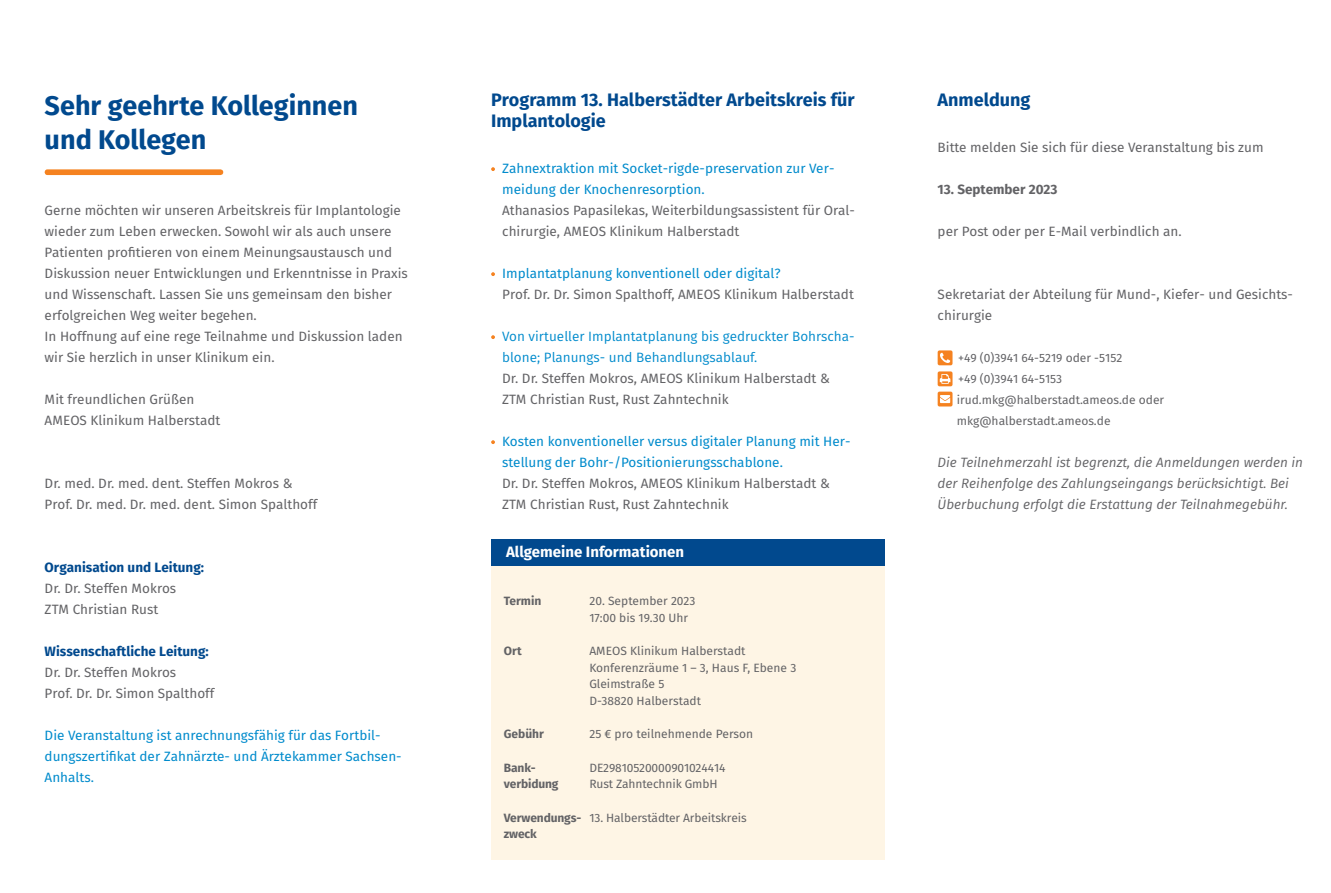
<style>
.page{position:relative;width:1331px;height:893px;background:#fff}
.page>*{position:absolute;margin:0;border:0;box-sizing:border-box;transform-origin:0 0}
.t1{font:700 27px/34.5px "Fira Sans";color:#01498e}
.t2{font:700 18px/21px "Fira Sans";color:#01498e}
.t3{font:700 15px "Fira Sans";color:#fff}
.t4{font:13.5px/21px "Fira Sans";color:#636366}
.t5{font:13.5px/21px "Fira Sans";color:#008bcc}
.t6{font:italic 13.5px/21px "Fira Sans";color:#636366}
.t7{font:13.5px/21px "Fira Sans";color:#008bcc}
.t8{font:700 13.5px "Fira Sans";color:#01498e}
.t9{font:700 13.5px "Fira Sans";color:#636366}
.t10{font:12px/16.5px "Fira Sans";color:#636366}
.t11{font:700 12px "Fira Sans";letter-spacing:-.01em;color:#636366}
.s1{font-weight:700}
</style>
<div class="page">
<svg style="left:491px;top:167px;width:4px;height:4px"></svg>
<svg style="left:491px;top:272px;width:4px;height:4px"></svg>
<svg style="left:491px;top:335px;width:4px;height:4px"></svg>
<svg style="left:491px;top:440px;width:4px;height:4px"></svg>
<div style="left:938px;top:350px;width:14px;height:15px;background:#f58220;border-radius:2px"></div>
<svg style="left:940px;top:353px;width:10px;height:10px"></svg>
<div style="left:938px;top:371px;width:14px;height:15px;background:#f58220;border-radius:2px"></div>
<svg style="left:940px;top:374px;width:10px;height:10px"></svg>
<div style="left:45px;top:169px;width:178px;height:6px;background:#f58220;border-radius:3px"></div>
<div style="left:491px;top:539px;width:393px;height:320px;background:#fef5e5"></div>
<div style="left:491px;top:539px;width:393px;height:26px;background:#01498e"></div>
<svg style="left:938px;top:392px;width:14px;height:14px"></svg>
<svg style="left:940px;top:395px;width:10px;height:8px"></svg>
<h1 class="t1" style="left:45px;top:86px;width:315px">Sehr geehrte Kolleginnen und Kollegen</h1>
<h2 class="t2" style="left:491px;top:88px;width:365px">Programm 13. Halberstädter Arbeitskreis für<br>Implantologie</h2>
<p class="t5" style="left:502px;top:158px;width:334px">Zahnextraktion mit Socket-rigde-preservation zur Ver&shy;meidung der Knochenresorption.</p>
<p class="t4" style="left:502px;top:200px;width:354px">Athanasios Papasilekas, Weiterbildungsassistent für Oral&shy;chirurgie, AMEOS Klinikum Halberstadt</p>
<p class="t5" style="left:502px;top:263px;width:280px">Implantatplanung konventionell oder digital?</p>
<p class="t4" style="left:502px;top:284px;width:353px">Prof. Dr. Dr. Simon Spalthoff, AMEOS Klinikum Halberstadt</p>
<p class="t7" style="left:502px;top:326px;width:354px">Von virtueller Implantatplanung bis gedruckter Bohrscha&shy;blone; Planungs- und Behandlungsablauf.</p>
<p class="t4" style="left:502px;top:368px;width:330px">Dr. Dr. Steffen Mokros, AMEOS Klinikum Halberstadt &amp;<br>ZTM Christian Rust, Rust Zahntechnik</p>
<p class="t5" style="left:502px;top:431px;width:350px">Kosten konventioneller versus digitaler Planung mit Her&shy;stellung der Bohr-/Positionierungsschablone.</p>
<p class="t4" style="left:502px;top:473px;width:330px">Dr. Dr. Steffen Mokros, AMEOS Klinikum Halberstadt &amp;<br>ZTM Christian Rust, Rust Zahntechnik</p>
<p class="t4" style="left:45px;top:200px;width:365px">Gerne möchten wir unseren Arbeitskreis für Implantologie wieder zum Leben erwecken. Sowohl wir als auch unsere Patienten profitieren von einem Meinungsaustausch und Diskussion neuer Entwicklungen und Erkenntnisse in Praxis und Wissenschaft. Lassen Sie uns gemeinsam den bisher erfolgreichen Weg weiter begehen.<br>In Hoffnung auf eine rege Teilnahme und Diskussion laden wir Sie herzlich in unser Klinikum ein.</p>
<p class="t4" style="left:45px;top:389px;width:177px">Mit freundlichen Grüßen<br>AMEOS Klinikum Halberstadt</p>
<p class="t4" style="left:45px;top:473px;width:274px">Dr. med. Dr. med. dent. Steffen Mokros &amp;<br>Prof. Dr. med. Dr. med. dent. Simon Spalthoff</p>
<p class="t8" style="left:45px;top:556px;width:161px">Organisation und Leitung:</p>
<p class="t4" style="left:45px;top:578px;width:133px">Dr. Dr. Steffen Mokros<br>ZTM Christian Rust</p>
<p class="t8" style="left:45px;top:640px;width:166px">Wissenschaftliche Leitung:</p>
<p class="t4" style="left:45px;top:662px;width:171px">Dr. Dr. Steffen Mokros<br>Prof. Dr. Dr. Simon Spalthoff</p>
<p class="t5" style="left:45px;top:725px;width:359px">Die Veranstaltung ist anrechnungsfähig für das Fortbil&shy;dungszertifikat der Zahnärzte- und Ärztekammer Sachsen-<br>Anhalts.</p>
<p class="t3" style="left:506px;top:540px;width:180px">Allgemeine Informationen</p>
<p class="t11" style="left:504px;top:591px;width:39px">Termin</p>
<p class="t10" style="left:589px;top:592px;width:108px">20. September 2023<br>17:00 bis 19.30 Uhr</p>
<p class="t11" style="left:504px;top:641px;width:19px">Ort</p>
<p class="t10" style="left:589px;top:642px;width:208px">AMEOS Klinikum Halberstadt<br>Konferenzräume 1 – 3, Haus F, Ebene 3<br>Gleimstraße 5<br>D-38820 Halberstadt</p>
<p class="t11" style="left:504px;top:724px;width:42px">Gebühr</p>
<p class="t10" style="left:589px;top:725px;width:165px">25 € pro teilnehmende Person</p>
<p class="t11" style="left:504px;top:757px;width:33px">Bank-</p>
<p class="t10" style="left:589px;top:759px;width:138px">DE29810520000901024414</p>
<p class="t11" style="left:504px;top:774px;width:56px">verbidung</p>
<p class="t10" style="left:589px;top:775px;width:130px">Rust Zahntechnik GmbH</p>
<p class="t10" style="left:504px;top:809px;width:244px"><span class="s1">Verwendungs-</span> 13. Halberstädter Arbeitskreis <span class="s1">zweck</span></p>
<h2 class="t2" style="left:938px;top:88px;width:94px">Anmeldung</h2>
<p class="t4" style="left:938px;top:137px;width:327px">Bitte melden Sie sich für diese Veranstaltung bis zum</p>
<p class="t9" style="left:938px;top:178px;width:121px">13. September 2023</p>
<p class="t4" style="left:938px;top:221px;width:246px">per Post oder per E-Mail verbindlich an.</p>
<p class="t4" style="left:938px;top:284px;width:357px">Sekretariat der Abteilung für Mund-, Kiefer- und Gesichts&shy;chirurgie</p>
<p class="t10" style="left:957px;top:347px;width:209px;line-height:21px">+49 (0)3941 64-5219 oder -5152<br>+49 (0)3941 64-5153 irud.mkg@halberstadt.ameos.de oder mkg@halberstadt.ameos.de</p>
<p class="t6" style="left:938px;top:452px;width:367px">Die Teilnehmerzahl ist begrenzt, die Anmeldungen werden in der Reihenfolge des Zahlungseingangs berücksichtigt. Bei<br>Überbuchung erfolgt die Erstattung der Teilnahmegebühr.</p>
</div>
